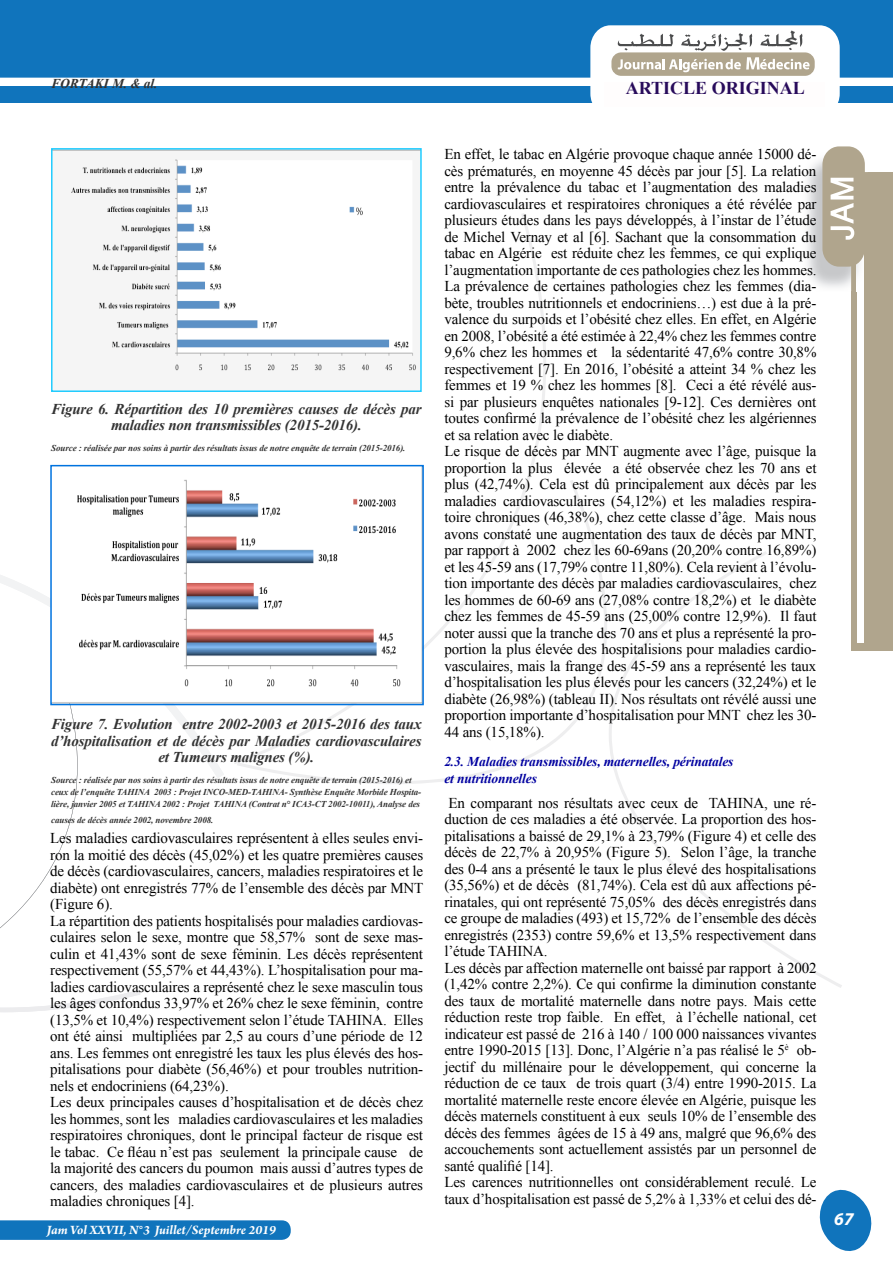
<style>
.page{position:relative;width:893px;height:1263px;background:#fff}
.page>*{position:absolute;margin:0;border:0;box-sizing:border-box;transform-origin:0 0}
.t1{font:700 18px "Times New Roman";color:#280b5b}
.t2{font:italic 700 18px "Myriad Pro";color:#fff}
.t3{font:15px/16.5px "Times New Roman";letter-spacing:-.01em;color:#000}
.t4{font:italic 700 15px/16.5px "Times New Roman";letter-spacing:-.01em;color:#333;text-align:center}
.t5{font:italic 700 13.5px/16.5px "Times New Roman";letter-spacing:-.01em;color:#0000a0}
.t6{font:italic 700 13.5px "Arno Pro";letter-spacing:-.005em;color:#fff}
.t7{font:italic 700 13.5px "Times New Roman";letter-spacing:-.01em;color:#333}
.t8{font:italic 700 9px/12px "Times New Roman";letter-spacing:-.01em;color:#333}
</style>
<div class="page">
<svg style="left:0;top:1220px;width:291px;height:20px;background:#1778be"></svg>
<svg style="left:0;top:778px;width:140px;height:234px"></svg>
<svg style="left:0;top:575px;width:224px;height:203px"></svg>
<svg style="left:609px;top:551px;width:233px;height:437px"></svg>
<svg style="left:237px;top:480px;width:370px;height:304px"></svg>
<svg style="left:234px;top:213px;width:312px;height:551px"></svg>
<svg style="left:819px;top:1189px;width:53px;height:62px"></svg>
<div style="left:851px;top:172px;width:41px;height:478px;background:#b0a58d"></div>
<div style="left:857px;top:177px;width:6px;height:466px;background:#fff"></div>
<img style="left:807px;top:160px;width:57px;height:131px">
<img style="left:857px;top:259px;width:6px;height:32px">
<div style="left:822px;top:146px;width:43px;height:121px;background:#b0a58d;border-radius:17px"></div>
<svg style="left:831px;top:178px;width:23px;height:62px"></svg>
<div style="left:0;top:0;width:893px;height:77px;background:#1074bc"></div>
<div style="left:0;top:87px;width:605px;height:16px;background:#1074bc"></div>
<div style="left:832px;top:86px;width:60px;height:17px;background:#1074bc"></div>
<svg style="left:590px;top:25px;width:250px;height:78px;background:#dcdcd7"></svg>
<div style="left:604px;top:82px;width:221px;height:25px;background:#fffdfd"></div>
<img style="left:71px;top:159px;width:348px;height:230px">
<div style="left:51px;top:148px;width:371px;height:244px;border:2px solid #20ccff"></div>
<img style="left:53px;top:468px;width:368px;height:234px">
<div style="left:50px;top:465px;width:374px;height:240px;border:2px solid #0073df"></div>
<p class="t7" style="left:51px;top:74px;width:108px">FORTAKI M. &amp; al.</p>
<p class="t1" style="left:626px;top:76px;width:180px">ARTICLE ORIGINAL</p>
<p class="t4" style="left:51px;top:400px;width:372px">Figure 6. Répartition des 10 premières causes de décès par maladies non transmissibles (2015-2016).</p>
<p class="t8" style="left:51px;top:442px;width:356px">Source : réalisée par nos soins à partir des résultats issus de notre enquête de terrain (2015-2016).</p>
<p class="t4" style="left:51px;top:715px;width:372px">Figure 7. Evolution entre 2002-2003 et 2015-2016 des taux d’hospitalisation et de décès par Maladies cardiovasculaires et Tumeurs malignes (%).</p>
<p class="t8" style="left:51px;top:773px;width:371px">Source : réalisée par nos soins à partir des résultats issus de notre enquête de terrain (2015-2016) et ceux de l’enquête TAHINA 2003 : Projet INCO-MED-TAHINA- Synthèse Enquête Morbide Hospita&shy;lière, janvier 2005 et TAHINA 2002 : Projet TAHINA (Contrat n° ICA3-CT 2002-10011), Analyse des</p>
<p class="t8" style="left:51px;top:814px;width:164px">causes de décès année 2002, novembre 2008.</p>
<p class="t3" style="left:50px;top:830px;width:375px">Les maladies cardiovasculaires représentent à elles seules envi&shy;ron la moitié des décès (45,02%) et les quatre premières causes de décès (cardiovasculaires, cancers, maladies respiratoires et le diabète) ont enregistrés 77% de l’ensemble des décès par MNT (Figure 6).<br>La répartition des patients hospitalisés pour maladies cardiovas&shy;culaires selon le sexe, montre que 58,57% sont de sexe mas&shy;culin et 41,43% sont de sexe féminin. Les décès représentent respectivement (55,57% et 44,43%). L’hospitalisation pour ma&shy;ladies cardiovasculaires a représenté chez le sexe masculin tous les âges confondus 33,97% et 26% chez le sexe féminin, contre (13,5% et 10,4%) respectivement selon l’étude TAHINA. Elles ont été ainsi multipliées par 2,5 au cours d’une période de 12 ans. Les femmes ont enregistré les taux les plus élevés des hos&shy;pitalisations pour diabète (56,46%) et pour troubles nutrition&shy;nels et endocriniens (64,23%).<br>Les deux principales causes d’hospitalisation et de décès chez les hommes, sont les maladies cardiovasculaires et les maladies respiratoires chroniques, dont le principal facteur de risque est le tabac. Ce fléau n’est pas seulement la principale cause de la majorité des cancers du poumon mais aussi d’autres types de cancers, des maladies cardiovasculaires et de plusieurs autres maladies chroniques [4].</p>
<p class="t6" style="left:47px;top:1222px;width:231px">Jam Vol XXVII, N°3 Juillet/Septembre 2019</p>
<p class="t3" style="left:444px;top:146px;width:374px">En effet, le tabac en Algérie provoque chaque année 15000 dé&shy;cès prématurés, en moyenne 45 décès par jour [5]. La relation entre la prévalence du tabac et l’augmentation des maladies cardiovasculaires et respiratoires chroniques a été révélée par plusieurs études dans les pays développés, à l’instar de l’étude de Michel Vernay et al [6]. Sachant que la consommation du tabac en Algérie est réduite chez les femmes, ce qui explique l’augmentation importante de ces pathologies chez les hommes.<br>La prévalence de certaines pathologies chez les femmes (dia&shy;bète, troubles nutritionnels et endocriniens…) est due à la pré&shy;valence du surpoids et l’obésité chez elles. En effet, en Algérie en 2008, l’obésité a été estimée à 22,4% chez les femmes contre 9,6% chez les hommes et la sédentarité 47,6% contre 30,8% respectivement [7]. En 2016, l’obésité a atteint 34 % chez les femmes et 19 % chez les hommes [8]. Ceci a été révélé aus&shy;si par plusieurs enquêtes nationales [9-12]. Ces dernières ont toutes confirmé la prévalence de l’obésité chez les algériennes et sa relation avec le diabète.<br>Le risque de décès par MNT augmente avec l’âge, puisque la proportion la plus élevée a été observée chez les 70 ans et plus (42,74%). Cela est dû principalement aux décès par les maladies cardiovasculaires (54,12%) et les maladies respira&shy;toire chroniques (46,38%), chez cette classe d’âge. Mais nous avons constaté une augmentation des taux de décès par MNT, par rapport à 2002 chez les 60-69ans (20,20% contre 16,89%) et les 45-59 ans (17,79% contre 11,80%). Cela revient à l’évolu&shy;tion importante des décès par maladies cardiovasculaires, chez les hommes de 60-69 ans (27,08% contre 18,2%) et le diabète chez les femmes de 45-59 ans (25,00% contre 12,9%). Il faut noter aussi que la tranche des 70 ans et plus a représenté la pro&shy;portion la plus élevée des hospitalisions pour maladies cardio&shy;vasculaires, mais la frange des 45-59 ans a représenté les taux d’hospitalisation les plus élevés pour les cancers (32,24%) et le diabète (26,98%) (tableau II). Nos résultats ont révélé aussi une proportion importante d’hospitalisation pour MNT chez les 30- 44 ans (15,18%).</p>
<p class="t5" style="left:444px;top:753px;width:291px">2.3. Maladies transmissibles, maternelles, périnatales et nutritionnelles</p>
<p class="t3" style="left:444px;top:794px;width:374px">En comparant nos résultats avec ceux de TAHINA, une ré&shy;duction de ces maladies a été observée. La proportion des hos&shy;pitalisations a baissé de 29,1% à 23,79% (Figure 4) et celle des décès de 22,7% à 20,95% (Figure 5). Selon l’âge, la tranche des 0-4 ans a présenté le taux le plus élevé des hospitalisations (35,56%) et de décès (81,74%). Cela est dû aux affections pé&shy;rinatales, qui ont représenté 75,05% des décès enregistrés dans ce groupe de maladies (493) et 15,72% de l’ensemble des décès enregistrés (2353) contre 59,6% et 13,5% respectivement dans l’étude TAHINA.<br>Les décès par affection maternelle ont baissé par rapport à 2002 (1,42% contre 2,2%). Ce qui confirme la diminution constante des taux de mortalité maternelle dans notre pays. Mais cette réduction reste trop faible. En effet, à l’échelle national, cet indicateur est passé de 216 à 140 / 100 000 naissances vivantes entre 1990-2015 [13]. Donc, l’Algérie n’a pas réalisé le 5<sup>è</sup> ob&shy;jectif du millénaire pour le développement, qui concerne la réduction de ce taux de trois quart (3/4) entre 1990-2015. La mortalité maternelle reste encore élevée en Algérie, puisque les décès maternels constituent à eux seuls 10% de l’ensemble des décès des femmes âgées de 15 à 49 ans, malgré que 96,6% des accouchements sont actuellement assistés par un personnel de santé qualifié [14].<br>Les carences nutritionnelles ont considérablement reculé. Le taux d’hospitalisation est passé de 5,2% à 1,33% et celui des dé-</p>
<p class="t2" style="left:834px;top:1207px;width:21px">67</p>
</div>
